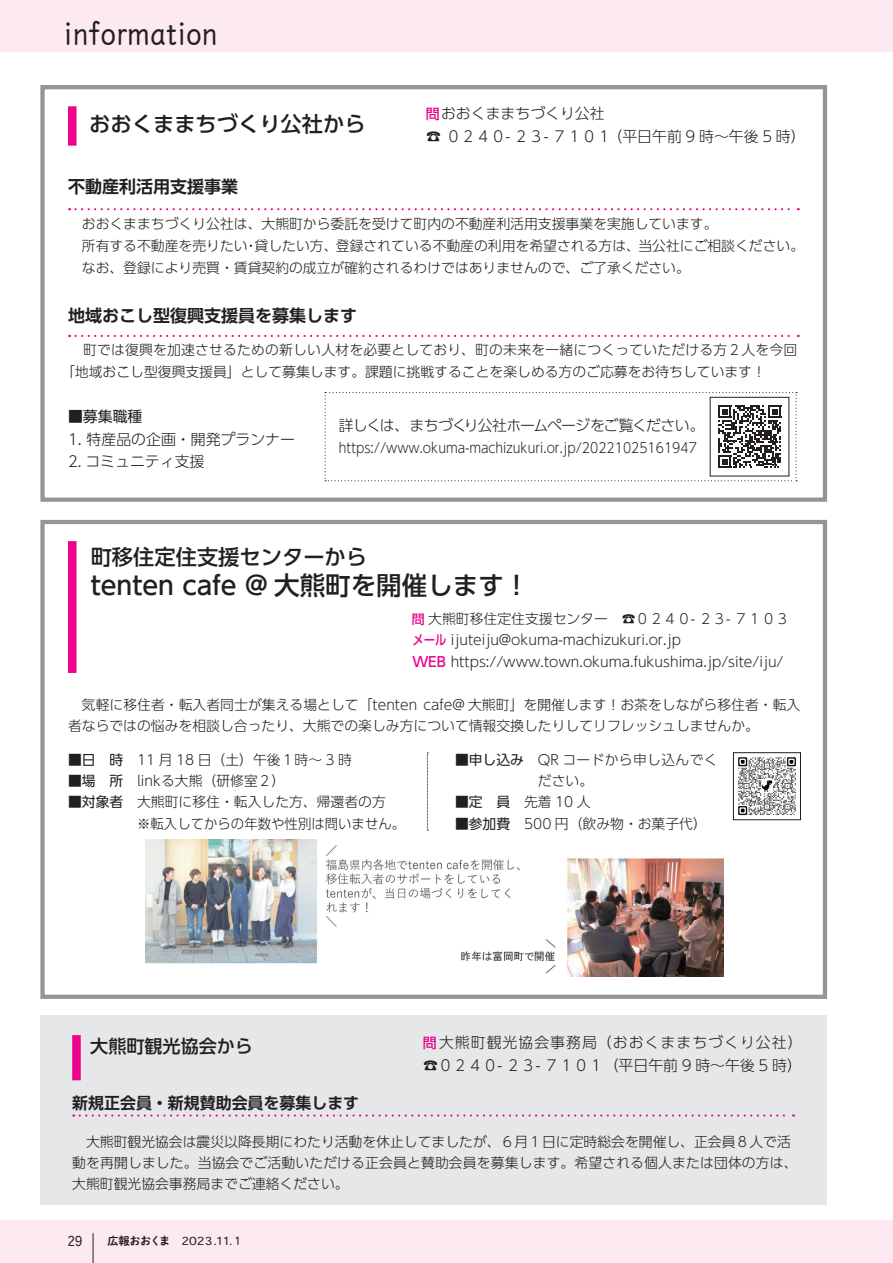
<style>
.page{position:relative;width:893px;height:1263px;background:#fff}
.page>*{position:absolute;margin:0;border:0;box-sizing:border-box;transform-origin:0 0}
.t1{font:31.95px "Talking Std";color:#231f20}
.t2{font:500 25.5px "UD Shin Go Pro";color:#231f20}
.t3{font:500 21.3px "UD Shin Go Pro";color:#231f20}
.t4{font:500 18px "UD Shin Go Pro";color:#231f20}
.t5{font:700 16.95px "UD Shin Go Pro De";color:#231f20}
.t6{font:700 15.9px "UD Shin Go Pro De";color:#231f20}
.t7{font:300 14.85px "UD Shin Go Pro";color:#231f20}
.t8{font:300 14.85px/22.4px "UD Shin Go Pro";letter-spacing:.07em;color:#231f20}
.t9{font:300 14.85px "UD Shin Go Pro";letter-spacing:-.06em;color:#231f20}
.t10{font:14.85px "UD Shin Go Pro";color:#231f20}
.t11{font:300 13.8px/21.3px "UD Shin Go Pro";color:#231f20}
.t12{font:300 13.8px "UD Shin Go Pro";color:#231f20;scale:.9 1}
.t13{font:300 13.8px/21.3px "UD Shin Go Pro";letter-spacing:.025em;color:#231f20}
.t14{font:13.8px "Heisei Maru Go Std W4";color:#231f20;scale:.8 1}
.t15{font:11.1px "Heisei Maru Go Std W4";color:#231f20}
.t16{font:11.1px "P Shuei NM Go Std N B";letter-spacing:-.035em;color:#231f20}
.s1{font-weight:500;font-size:13.95px;color:#ed028c}
.s2{font-family:"UD Shin Go Pr 6 N"}
.s3{font-weight:500;font-size:13.05px;color:#ed028c}
.s4{font-weight:500;color:#ed028c}
.s5{font-weight:400}
</style>
<div class="page">
<div style="left:0;top:0;width:893px;height:51px;background:#fce9f1"></div>
<div style="left:0;top:1220px;width:893px;height:43px;background:#fce9f1"></div>
<div style="left:40px;top:85px;width:787px;height:417px;border:4px solid #939598"></div>
<div style="left:68px;top:106px;width:9px;height:40px;background:#ed028c"></div>
<svg style="left:69px;top:208px;width:730px;height:2px"></svg>
<svg style="left:325px;top:392px;width:472px;height:89px"></svg>
<svg style="left:69px;top:335px;width:730px;height:2px"></svg>
<div style="left:40px;top:520px;width:787px;height:479px;border:4px solid #939598"></div>
<div style="left:68px;top:541px;width:9px;height:132px;background:#ed028c"></div>
<div style="left:40px;top:1015px;width:787px;height:189px;background:#e6e7e9"></div>
<div style="left:72px;top:1035px;width:9px;height:45px;background:#ed028c"></div>
<svg style="left:80px;top:1114px;width:714px;height:2px"></svg>
<svg style="left:427px;top:753px;width:1px;height:78px"></svg>
<img style="left:145px;top:840px;width:578px;height:137px">
<img style="left:738px;top:757px;width:58px;height:59px">
<div style="left:733px;top:752px;width:68px;height:68px;border:1px solid #231f20"></div>
<hr style="left:93px;top:1233px;width:1px;height:30px;background:#231f20">
<p class="t1" style="left:64px;top:9px;width:156px">information</p>
<p class="t3" style="left:89px;top:107px;width:278px">おおくままちづくり公社から</p>
<p class="t5" style="left:68px;top:173px;width:172px">不動産利活用支援事業</p>
<p class="t7" style="left:426px;top:102px;width:180px"><span class="s1">問</span>おおくままちづくり公社</p>
<p class="t7" style="left:426px;top:124px;width:187px">☎ ０２４０- ２３- ７１０１</p>
<p class="t7" style="left:607px;top:124px;width:200px">（平日午前 9 時～午後 5 時(</p>
<p class="t11" style="left:255px;top:212px;width:551px;line-height:22.4px;text-indent:-187px">　おおくままちづくり公社は、大熊町から委託を受けて町内の不動産利活用支援事業を実施しています。<br>貸したい方、登録されている不動産の利用を希望される方は、当公社にご相談ください。</p>
<p class="t11" style="left:68px;top:234px;width:623px;line-height:22.4px">　所有する不動産を売りたい<br>　なお、登録により売買・賃貸契約の成立が確約されるわけではありませんので、ご了承ください。</p>
<p class="t11" style="left:244px;top:235px;width:15px">・</p>
<p class="t5" style="left:68px;top:301px;width:291px">地域おこし型復興支援員を募集します</p>
<p class="t11" style="left:61px;top:338px;width:738px;line-height:22.4px;text-indent:22px">町では復興を加速させるための新しい人材を必要としており、町の未来を一緒につくっていただける方２人を今回「地域おこし型復興支援員」として募集します。課題に挑戦することを楽しめる方のご応募をお待ちしています!</p>
<p class="t10" style="left:68px;top:405px;width:76px">■募集職種</p>
<p class="t7" style="left:68px;top:427px;width:228px">1. 特産品の企画・開発プランナー</p>
<p class="t7" style="left:68px;top:449px;width:138px">2. コミュニティ支援</p>
<p class="t9" style="left:339px;top:413px;width:367px">詳しくは、まちづくり公社ホームページをご覧ください。</p>
<p class="t12" style="left:339px;top:437px;width:399px">https://www.okuma-machizukuri.or j p. /20221025161947</p>
<p class="t3" style="left:91px;top:539px;width:278px"><span class="s2">町</span>移住定住支援センターから</p>
<p class="t2" style="left:91px;top:565px;width:440px">tenten cafe @ 大熊町を開催します!</p>
<p class="t11" style="left:412px;top:608px;width:373px"><span class="s3">問</span>大熊町移住定住支援センター<br><span class="s4">メール</span> ijuteiju@okuma-machizukuri.or.jp<br><span class="s4">WEB</span> https://www.town.okuma.fukushima.jp/site/iju/</p>
<p class="t11" style="left:622px;top:608px;width:169px">☎０２４０- ２３- ７１０３</p>
<p class="t11" style="left:68px;top:693px;width:734px;text-indent:14px">気軽に移住者・転入者同士が集える場として「tenten cafe@ 大熊町」を開催します！お茶をしながら移住者・転入者ならではの悩みを相談し合ったり、大熊での楽しみ方について情報交換したりしてリフレッシュしませんか。</p>
<p class="t11" style="left:68px;top:748px;width:285px"><span class="s5">■日　時　</span>11 月 18 日（土）午後１時～ 3 時</p>
<p class="t11" style="left:68px;top:770px;width:219px"><span class="s5">■場　所　</span>linkる大熊（研修室２(</p>
<p class="t11" style="left:68px;top:791px;width:339px"><span class="s5">■対象者</span>　大熊町に移住・転入した方、帰還者の方<br>　　　　　※転入してからの年数や性別は問いません。</p>
<p class="t13" style="left:538px;top:748px;width:181px;text-indent:-83px"><span class="s5">■申し込み</span>　QR コードから申し込んでください。</p>
<p class="t11" style="left:455px;top:791px;width:137px"><span class="s5">■定　員</span>　先着 10 人</p>
<p class="t11" style="left:455px;top:812px;width:253px"><span class="s5">■参加費</span>　500 円（飲み物・お菓子代(</p>
<p class="t4" style="left:90px;top:1032px;width:164px">大熊町観光協会から</p>
<p class="t6" style="left:72px;top:1090px;width:289px">新規正会員・新規賛助会員を募集します</p>
<p class="t8" style="left:423px;top:1031px;width:381px"><span class="s1">問</span>大熊町観光協会事務局（おおくままちづくり公社( ☎０２４０- ２３- ７１０１（平日午前 9 時～午後 5 時(</p>
<p class="t11" style="left:72px;top:1130px;width:727px;text-indent:14px">大熊町観光協会は震災以降長期にわたり活動を休止してましたが、６月１日に定時総会を開催し、正会員８人で活動を再開しました。当協会でご活動いただける正会員と賛助会員を募集します。希望される個人または団体の方は、大熊町観光協会事務局までご連絡ください。</p>
<p class="t14" style="left:68px;top:1231px;width:20px">29</p>
<p class="t16" style="left:108px;top:1232px;width:64px">広報おおくま</p>
<p class="t15" style="left:182px;top:1233px;width:63px">2023.11.１</p>
</div>
